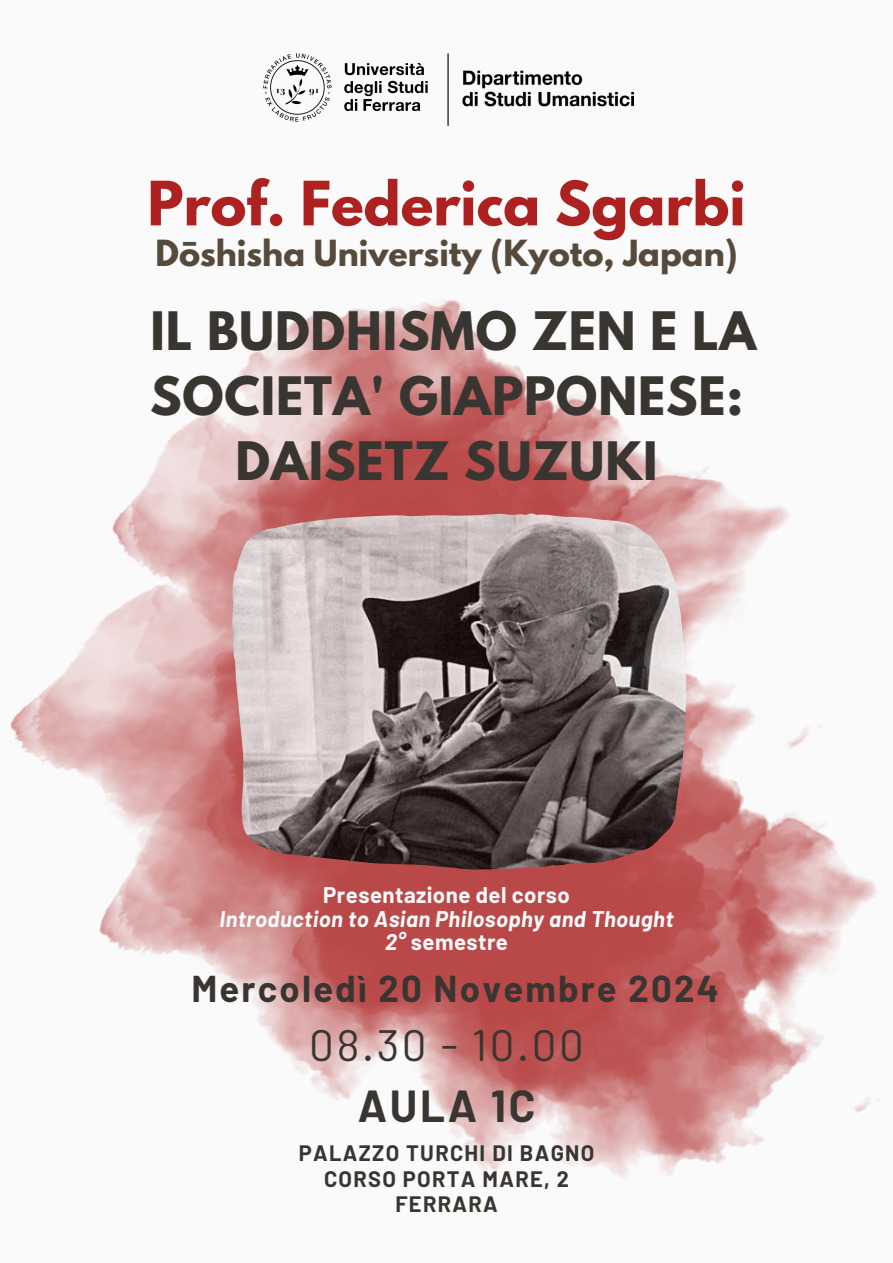
<style>
.page{position:relative;width:893px;height:1263px;background:#fafafa}
.page>*{position:absolute;margin:0;border:0;box-sizing:border-box;transform-origin:0 0}
.t1{font:700 54.15px "League Spartan";color:#ae2121}
.t2{font:700 46.95px/65.2px "League Spartan";letter-spacing:.02em;color:#393531;text-align:center}
.t3{font:43.8px "Barlow";letter-spacing:.06em;color:#393531}
.t4{font:700 43.8px "Barlow";letter-spacing:.06em;color:#393531}
.t5{font:700 36.45px "Barlow";letter-spacing:.06em;color:#393531}
.t6{font:700 31.88px "League Spartan";color:#564a3d}
.t7{font:italic 700 22.2px "Barlow";letter-spacing:.02em;color:#fafafa}
.t8{font:700 22.2px "Barlow";letter-spacing:.02em;color:#fafafa}
.t9{font:700 21.83px/25.9px "Barlow";letter-spacing:.06em;color:#393531;text-align:center}
.s1{font-style:italic}
</style>
<div class="page">
<img style="left:447px;top:53px;width:186px;height:73px">
<img style="left:263px;top:53px;width:165px;height:69px">
<img style="left:12px;top:299px;width:866px;height:878px">
<img style="left:232px;top:513px;width:454px;height:356px">
<p class="t1" style="left:147px;top:177px;width:600px">Prof. Federica Sgarbi</p>
<p class="t6" style="left:155px;top:237px;width:583px">Dōshisha University (Kyoto, Japan)</p>
<h4 class="t2" style="left:150px;top:304px;width:608px">IL BUDDHISMO ZEN E LA<br>SOCIETA' GIAPPONESE:<br>DAISETZ SUZUKI</h4>
<p class="t8" style="left:323px;top:881px;width:248px">Presentazione del corso</p>
<p class="t7" style="left:220px;top:904px;width:455px">Introduction to Asian Philosophy and Thought</p>
<h3 class="t8" style="left:385px;top:927px;width:124px"><span class="s1">2°</span> semestre</h3>
<p class="t5" style="left:191px;top:965px;width:529px">Mercoledì 20 Novembre 2024</p>
<p class="t3" style="left:309px;top:1017px;width:276px">08.30 - 10.00</p>
<p class="t4" style="left:358px;top:1078px;width:179px">AULA 1C</p>
<h1 class="t9" style="left:299px;top:1139px;width:297px">PALAZZO TURCHI DI BAGNO<br>CORSO PORTA MARE, 2<br>FERRARA</h1>
</div>
